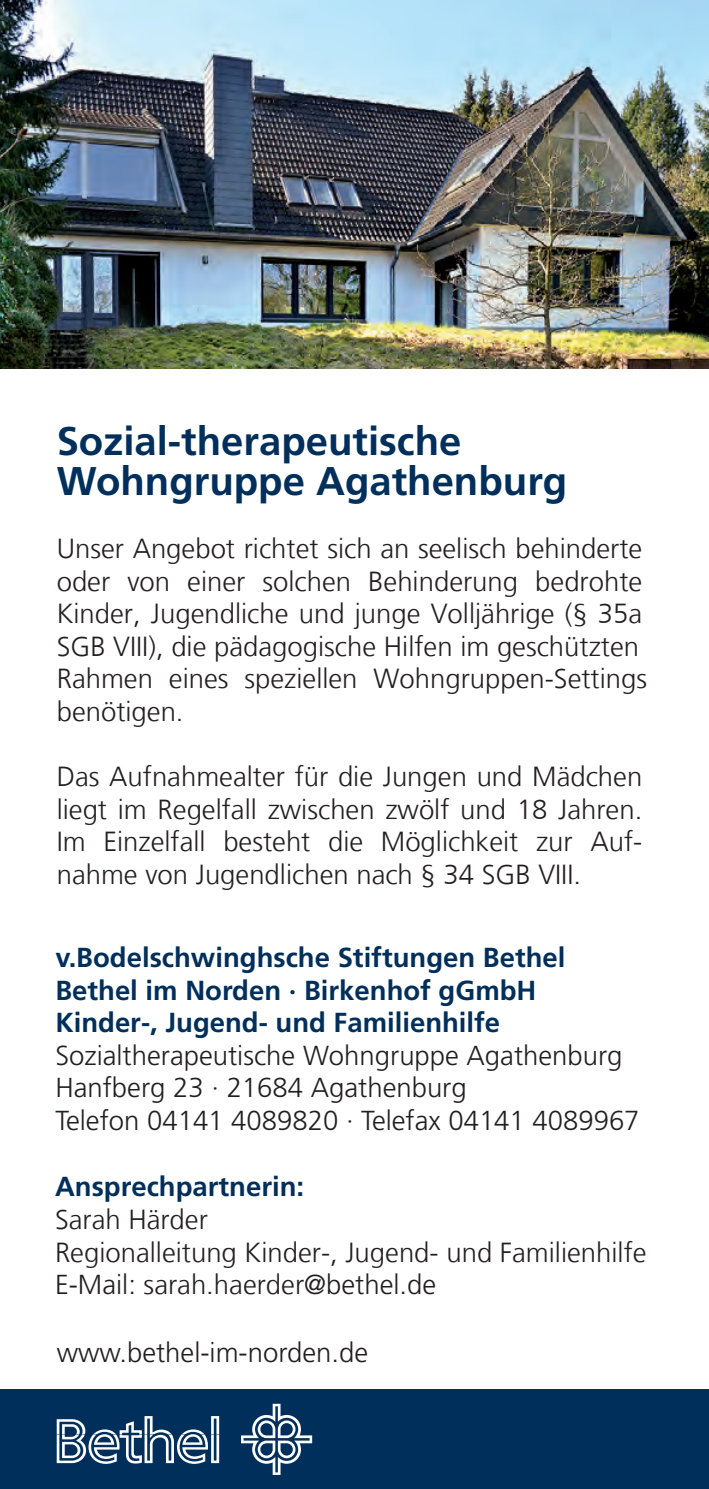
<style>
.page{position:relative;width:709px;height:1489px;background:#fff}
.page>*{position:absolute;margin:0;border:0;box-sizing:border-box;transform-origin:0 0}
.t1{font:700 40px/40px "Frutiger";color:#002f5b}
.t2{font:300 27.5px/32.5px "Frutiger";color:#231f20}
.t3{font:700 27.5px/32.5px "Frutiger";color:#002f5b}
</style>
<div class="page">
<div style="left:0;top:1389px;width:709px;height:99px;background:#002f5b"></div>
<svg style="left:57px;top:1403px;width:255px;height:71px"></svg>
<img style="left:0;top:0;width:709px;height:369px">
<h1 class="t1" style="left:57px;top:421px;width:512px">Sozial-therapeutische<br>Wohngruppe Agathenburg</h1>
<p class="t2" style="left:57px;top:533px;width:592px">Unser Angebot richtet sich an seelisch behinderte oder von einer solchen Behinderung bedrohte Kinder, Jugendliche und junge Volljährige (§ 35a SGB VIII), die pädagogische Hilfen im geschützten Rahmen eines speziellen Wohngruppen-Settings benötigen.</p>
<p class="t2" style="left:57px;top:760px;width:587px;text-align:justify">Das Aufnahmealter für die Jungen und Mädchen liegt im Regelfall zwischen zwölf und 18 Jahren.<br>Im Einzelfall besteht die Möglichkeit zur Auf&shy;nahme von Jugendlichen nach § 34 SGB VIII.</p>
<p class="t3" style="left:55px;top:941px;width:511px">v.Bodelschwinghsche Stiftungen Bethel<br>Bethel im Norden · Birkenhof gGmbH<br>Kinder-, Jugend- und Familienhilfe</p>
<p class="t2" style="left:55px;top:1039px;width:585px">Sozialtherapeutische Wohngruppe Agathenburg<br>Hanfberg 23 · 21684 Agathenburg<br>Telefon 04141 4089820 · Telefax 04141 4089967</p>
<p class="t3" style="left:55px;top:1170px;width:251px">Ansprechpartnerin:</p>
<p class="t2" style="left:55px;top:1203px;width:593px">Sarah Härder<br>Regionalleitung Kinder-, Jugend- und Familienhilfe<br>E-Mail: sarah.haerder@bethel.de</p>
<p class="t2" style="left:57px;top:1336px;width:313px">www.bethel-im-norden.de</p>
</div>
